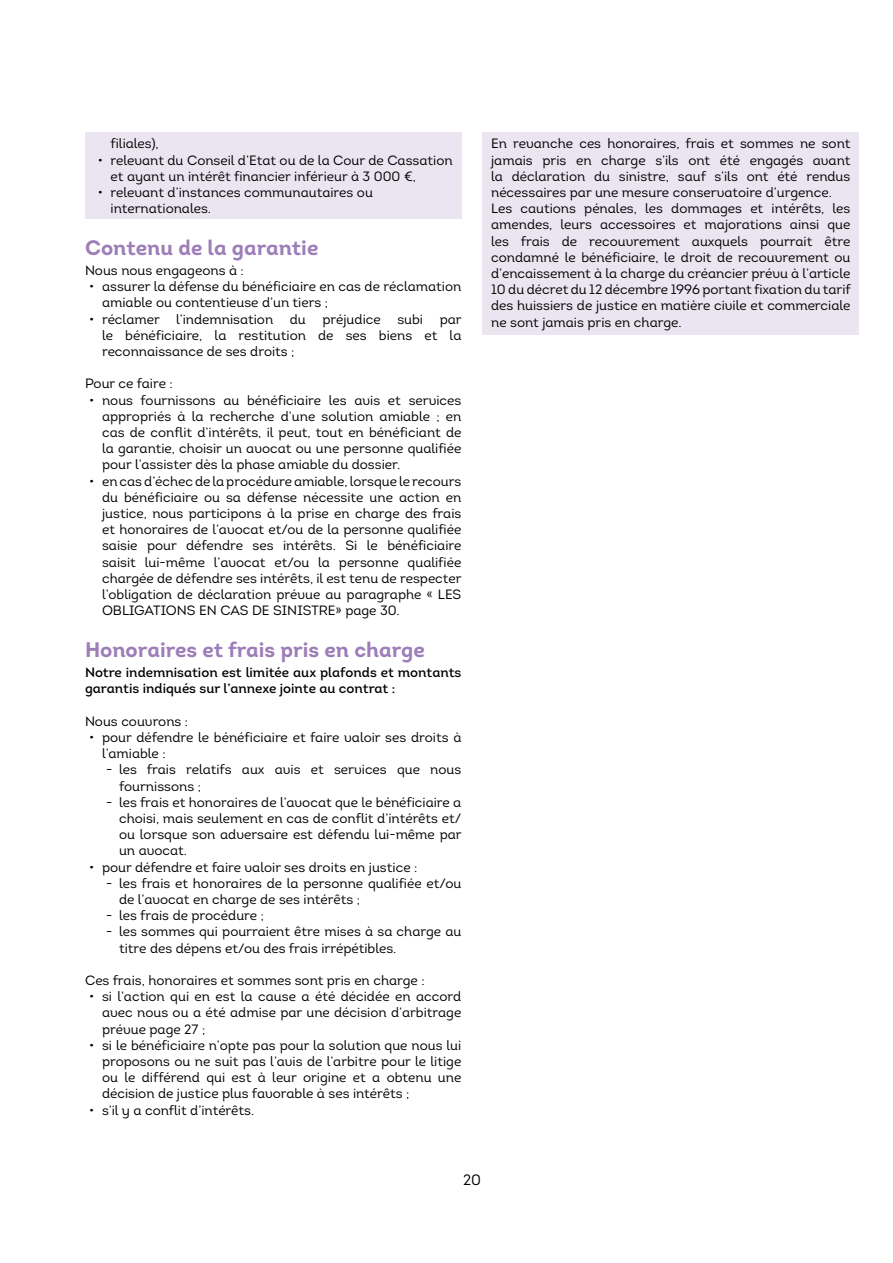
<style>
.page{position:relative;width:893px;height:1263px;background:#fff}
.page>*{position:absolute;margin:0;border:0;box-sizing:border-box;transform-origin:0 0}
.t1{font:21px "Intro Bold Alt";color:#9d7eb8}
.t2{font:15px "Intro Book Alt";color:#000}
.t3{font:13.5px/16.2px "Intro Book Alt";color:#000}
.t4{font:13.5px/16.2px "Intro Regular Alt";color:#000}
</style>
<div class="page">
<div style="left:85px;top:132px;width:376px;height:87px;background:#ebe5f1"></div>
<div style="left:483px;top:132px;width:376px;height:203px;background:#ebe5f1"></div>
<p class="t3" style="left:111px;top:136px;width:50px">filiales),</p>
<p class="t3" style="left:111px;top:152px;width:344px;text-indent:-13px">• relevant du Conseil d’Etat ou de la Cour de Cassation et ayant un intérêt financier inférieur à 3 000 €,</p>
<p class="t3" style="left:111px;top:184px;width:264px;text-indent:-13px">• relevant d’instances communautaires ou internationales.</p>
<h1 class="t1" style="left:85px;top:234px;width:235px">Contenu de la garantie</h1>
<p class="t3" style="left:85px;top:262px;width:160px">Nous nous engageons à :</p>
<p class="t3" style="left:102px;top:278px;width:361px;text-indent:-13px">• assurer la défense du bénéficiaire en cas de réclamation amiable ou contentieuse d’un tiers ;</p>
<p class="t3" style="left:102px;top:311px;width:361px;text-align:justify;text-indent:-13px">• réclamer l’indemnisation du préjudice subi par le bénéficiaire, la restitution de ses biens et la reconnaissance de ses droits ;</p>
<p class="t3" style="left:85px;top:376px;width:89px">Pour ce faire :</p>
<p class="t3" style="left:102px;top:392px;width:361px;text-align:justify;text-indent:-13px">• nous fournissons au bénéficiaire les avis et services appropriés à la recherche d’une solution amiable ; en cas de conflit d’intérêts, il peut, tout en bénéficiant de la garantie, choisir un avocat ou une personne qualifiée pour l’assister dès la phase amiable du dossier.</p>
<p class="t3" style="left:102px;top:473px;width:361px;text-align:justify;text-indent:-13px">• en cas d’échec de la procédure amiable, lorsque le recours du bénéficiaire ou sa défense nécessite une action en justice, nous participons à la prise en charge des frais et honoraires de l’avocat et/ou de la personne qualifiée saisie pour défendre ses intérêts. Si le bénéficiaire saisit lui-même l’avocat et/ou la personne qualifiée chargée de défendre ses intérêts, il est tenu de respecter l’obligation de déclaration prévue au paragraphe « LES OBLIGATIONS EN CAS DE SINISTRE» page 30.</p>
<h1 class="t1" style="left:85px;top:636px;width:341px">Honoraires et frais pris en charge</h1>
<p class="t4" style="left:85px;top:664px;width:378px">Notre indemnisation est limitée aux plafonds et montants garantis indiqués sur l’annexe jointe au contrat :</p>
<p class="t3" style="left:85px;top:713px;width:105px">Nous couvrons :</p>
<p class="t3" style="left:102px;top:729px;width:361px;text-indent:-13px">• pour défendre le bénéficiaire et faire valoir ses droits à l’amiable :</p>
<p class="t3" style="left:119px;top:761px;width:344px;text-indent:-13px">- les frais relatifs aux avis et services que nous fournissons ;</p>
<p class="t3" style="left:119px;top:794px;width:344px;text-align:justify;text-indent:-13px">- les frais et honoraires de l’avocat que le bénéficiaire a choisi, mais seulement en cas de conflit d’intérêts et/ ou lorsque son adversaire est défendu lui-même par un avocat.</p>
<p class="t3" style="left:89px;top:859px;width:330px">• pour défendre et faire valoir ses droits en justice :</p>
<p class="t3" style="left:119px;top:875px;width:344px;text-indent:-13px">- les frais et honoraires de la personne qualifiée et/ou de l’avocat en charge de ses intérêts ;</p>
<p class="t3" style="left:106px;top:907px;width:159px">- les frais de procédure ;</p>
<p class="t3" style="left:119px;top:923px;width:344px;text-indent:-13px">- les sommes qui pourraient être mises à sa charge au titre des dépens et/ou des frais irrépétibles.</p>
<p class="t3" style="left:85px;top:972px;width:341px">Ces frais, honoraires et sommes sont pris en charge :</p>
<p class="t3" style="left:102px;top:988px;width:361px;text-align:justify;text-indent:-13px">• si l’action qui en est la cause a été décidée en accord avec nous ou a été admise par une décision d’arbitrage prévue page 27 ;</p>
<p class="t3" style="left:102px;top:1037px;width:361px;text-align:justify;text-indent:-13px">• si le bénéficiaire n’opte pas pour la solution que nous lui proposons ou ne suit pas l’avis de l’arbitre pour le litige ou le différend qui est à leur origine et a obtenu une décision de justice plus favorable à ses intérêts ;</p>
<p class="t3" style="left:89px;top:1102px;width:167px">• s’il y a conflit d’intérêts.</p>
<p class="t3" style="left:491px;top:136px;width:361px">En revanche ces honoraires, frais et sommes ne sont jamais pris en charge s’ils ont été engagés avant la déclaration du sinistre, sauf s’ils ont été rendus nécessaires par une mesure conservatoire d’urgence.<br>Les cautions pénales, les dommages et intérêts, les amendes, leurs accessoires et majorations ainsi que les frais de recouvrement auxquels pourrait être condamné le bénéficiaire, le droit de recouvrement ou d’encaissement à la charge du créancier prévu à l’article 10 du décret du 12 décembre 1996 portant fixation du tarif des huissiers de justice en matière civile et commerciale ne sont jamais pris en charge.</p>
<p class="t2" style="left:463px;top:1170px;width:19px">20</p>
</div>
